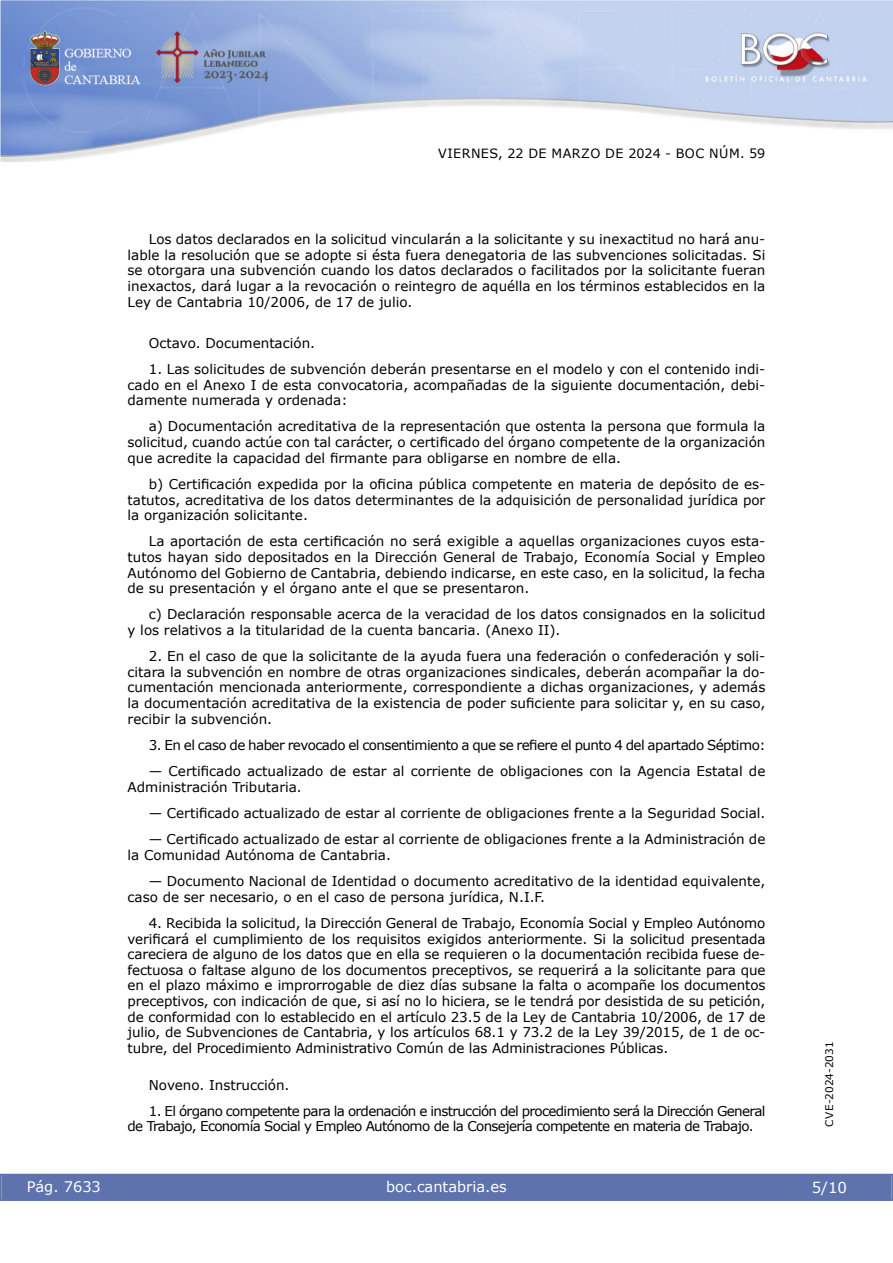
<style>
.page{position:relative;width:893px;height:1263px;background:#fff}
.page>*{position:absolute;margin:0;border:0;box-sizing:border-box;transform-origin:0 0}
.t1{font:15px "Verdana";color:#fff}
.t2{font:14.55px "Verdana 2";color:#fff}
.inicio_de_parrafo{font:13.5px/15.6px "Verdana";color:#000;text-align:justify}
.inicio_de_parrafo-2{font:13.5px/15.6px "Verdana 2";letter-spacing:-.05em;color:#000;text-align:justify}
.inicio_de_parrafo-3{font:13.5px "Verdana";letter-spacing:-.04em;color:#000}
.inicio_de_parrafo-4{font:13.5px "Verdana 2";color:#000}
.t3{font:12.75px "Verdana 2";letter-spacing:.035em;color:#000}
.t4{font:10.5px "Verdana 2";color:#000}
.s1{font-family:"Verdana 2"}
.s2{font-family:"Verdana"}
</style>
<div class="page">
<img style="left:0;top:0;width:893px;height:161px">
<div style="left:1px;top:1174px;width:890px;height:27px;background:#5e73ae"></div>
<p class="t3" style="left:438px;top:144px;width:329px">VIERNES, 22 DE MARZO DE 2024 - BOC NÚM. 59</p>
<p class="inicio_de_parrafo-2" style="left:128px;top:231px;width:639px;text-indent:21px">Los datos declarados en la solicitud vincularán a la solicitante y su inexactitud no hará anu&shy;lable la resolución que se adopte si ésta fuera denegatoria de las subvenciones solicitadas. Si se otorgara una subvención cuando los datos declarados o facilitados por la solicitante fueran inexactos, dará lugar a la revocación o reintegro de aquélla en los términos establecidos en la Ley de Cantabria 10/2006, de 17 de julio.</p>
<p class="inicio_de_parrafo-4" style="left:149px;top:334px;width:168px">Octavo. Documentación.</p>
<p class="inicio_de_parrafo" style="left:128px;top:361px;width:639px;text-indent:21px"><span class="s1">1. Las solicitudes de subvención deberán presentarse en el modelo y con el contenido indi&shy;</span>cado en el Anexo I de esta convocatoria, acompañadas de la siguiente documentación, debi&shy;damente numerada y ordenada:</p>
<p class="inicio_de_parrafo" style="left:128px;top:419px;width:639px;text-indent:21px">a) Documentación acreditativa de la representación que ostenta la persona que formula la solicitud, cuando actúe con tal carácter, o certificado del órgano competente de la organización que acredite la capacidad del firmante para obligarse en nombre de ella.</p>
<p class="inicio_de_parrafo" style="left:128px;top:476px;width:639px;text-indent:21px">b) Certificación expedida por la oficina pública competente en materia de depósito de es&shy;tatutos, acreditativa de los datos determinantes de la adquisición de personalidad jurídica por la organización solicitante.</p>
<p class="inicio_de_parrafo" style="left:128px;top:533px;width:639px;text-indent:21px">La aportación de esta certificación no será exigible a aquellas organizaciones cuyos esta&shy;tutos hayan sido depositados en la Dirección General de Trabajo, Economía Social y Empleo <span class="s1">Autónomo del Gobierno de Cantabria, debiendo indicarse, en este caso, en la solicitud, la fecha de su presentación y el órgano ante el que se presentaron.</span></p>
<p class="inicio_de_parrafo" style="left:128px;top:606px;width:639px;text-indent:21px">c) Declaración responsable acerca de la veracidad de los datos consignados en la solicitud y los relativos a la titularidad de la cuenta bancaria. (Anexo II).</p>
<p class="inicio_de_parrafo" style="left:128px;top:648px;width:639px;text-indent:21px"><span class="s1">2. En el caso de que la solicitante de la ayuda fuera una federación o confederación y soli&shy;</span>citara la subvención en nombre de otras organizaciones sindicales, deberán acompañar la do&shy;cumentación mencionada anteriormente, correspondiente a dichas organizaciones, y además la documentación acreditativa de la existencia de poder suficiente para solicitar y, en su caso, <span class="s1">recibir la subvención.</span></p>
<p class="inicio_de_parrafo-3" style="left:149px;top:736px;width:618px">3. En el caso de haber revocado el consentimiento a que se refiere el punto 4 del apartado Séptimo:</p>
<p class="inicio_de_parrafo" style="left:128px;top:763px;width:639px;text-indent:21px">— Certificado actualizado de estar al corriente de obligaciones con la Agencia Estatal de<br><span class="s1">Administración Tributaria.</span></p>
<p class="inicio_de_parrafo" style="left:149px;top:805px;width:618px">— Certificado actualizado de estar al corriente de obligaciones frente a la Seguridad Social.</p>
<p class="inicio_de_parrafo" style="left:128px;top:831px;width:639px;text-indent:21px">— Certificado actualizado de estar al corriente de obligaciones frente a la Administración de <span class="s1">la Comunidad Autónoma de Cantabria.</span></p>
<p class="inicio_de_parrafo" style="left:128px;top:873px;width:639px;text-indent:21px">— Documento Nacional de Identidad o documento acreditativo de la identidad equivalente, caso de ser necesario, o en el caso de persona jurídica, N.I.F.</p>
<p class="inicio_de_parrafo" style="left:128px;top:915px;width:639px;text-indent:21px">4. Recibida la solicitud, la Dirección General de Trabajo, Economía Social y Empleo Autónomo verificará el cumplimiento de los requisitos exigidos anteriormente. Si la solicitud presentada <span class="s1">careciera de alguno de los datos que en ella se requieren o la documentación recibida fuese de&shy;fectuosa o faltase alguno de los documentos preceptivos, se requerirá a la solicitante para que </span>en el plazo máximo e improrrogable de diez días subsane la falta o acompañe los documentos preceptivos, con indicación de que, si así no lo hiciera, se le tendrá por desistida de su petición, de conformidad con lo establecido en el artículo 23.5 de la Ley de Cantabria 10/2006, de 17 de julio, de Subvenciones de Cantabria, y los artículos 68.1 y 73.2 de la Ley 39/2015, de 1 de oc&shy;<span class="s1">tubre, del Procedimiento Administrativo Común de las Administraciones Públicas.</span></p>
<p class="inicio_de_parrafo" style="left:149px;top:1077px;width:142px">Noveno. Instrucción.</p>
<p class="inicio_de_parrafo-2" style="left:128px;top:1103px;width:639px;text-indent:21px">1. El órgano competente para la ordenación e instrucción del procedimiento será la Dirección General <span class="s2">de Trabajo, Economía Social y Empleo Autónomo de la Consejería competente en materia de Trabajo.</span></p>
<p class="t2" style="left:27px;top:1177px;width:76px">Pág. 7633</p>
<p class="t2" style="left:386px;top:1177px;width:122px">boc.cantabria.es</p>
<p class="t4" style="left:822px;top:1126px;width:87px;rotate:-90deg">CVE-2024-2031</p>
<p class="t1" style="left:812px;top:1177px;width:37px">5/10</p>
</div>
